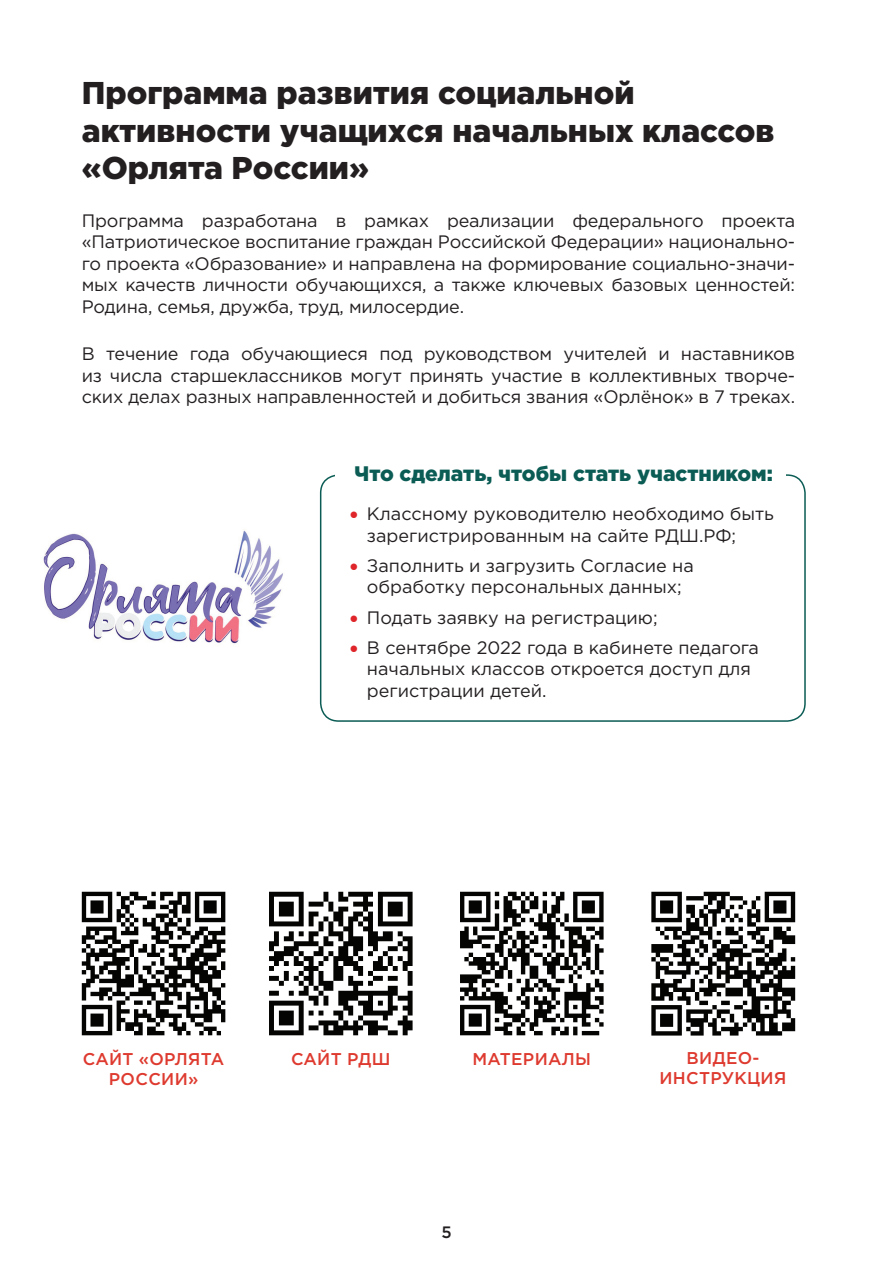
<style>
.page{position:relative;width:893px;height:1263px;background:#fff}
.page>*{position:absolute;margin:0;border:0;box-sizing:border-box;transform-origin:0 0}
.t1{font:900 31.5px/37.8px "Gotham Pro";color:#231f20}
.t2{font:900 21px "Gotham Pro";color:#0a5c54}
.t3{font:18px/21.6px "Gotham Pro";color:#231f20;text-align:justify}
.t4{font:500 17.1px/20.4px "Gotham Pro";letter-spacing:.02em;color:#de3a2f;text-align:center}
.t5{font:500 16.5px "Gotham Pro";color:#231f20}
.s1{color:#df252a}
</style>
<div class="page">
<img style="left:43px;top:530px;width:240px;height:114px">
<div style="left:320px;top:474px;width:486px;height:248px;border:2px solid #0a5c54;border-radius:18px"></div>
<div style="left:335px;top:458px;width:450px;height:36px;background:#fff"></div>
<svg style="left:82px;top:892px;width:143px;height:143px"></svg>
<svg style="left:269px;top:892px;width:144px;height:143px"></svg>
<svg style="left:460px;top:892px;width:144px;height:143px"></svg>
<svg style="left:651px;top:892px;width:144px;height:143px"></svg>
<h1 class="t1" style="left:82px;top:73px;width:694px">Программа развития социальной активности учащихся начальных классов «Орлята России»</h1>
<p class="t3" style="left:82px;top:209px;width:715px">Программа разработана в рамках реализации федерального проекта «Патриотическое воспитание граждан Российской Федерации» национально&shy;го проекта «Образование» и направлена на формирование социально-значи&shy;мых качеств личности обучающихся, а также ключевых базовых ценностей:<br>Родина, семья, дружба, труд, милосердие.</p>
<p class="t3" style="left:82px;top:343px;width:715px">В течение года обучающиеся под руководством учителей и наставников из числа старшеклассников могут принять участие в коллективных творче&shy;ских делах разных направленностей и добиться звания «Орлёнок» в 7 треках.</p>
<p class="t2" style="left:354px;top:462px;width:420px">Что сделать, чтобы стать участником:</p>
<p class="t3" style="left:367px;top:503px;width:408px;text-indent:-17px"><span class="s1">•</span> Классному руководителю необходимо быть зарегистрированным на сайте РДШ.РФ;</p>
<p class="t3" style="left:350px;top:555px;width:346px;text-align:center"><span class="s1">•</span> Заполнить и загрузить Согласие на обработку персональных данных;</p>
<p class="t3" style="left:350px;top:606px;width:309px"><span class="s1">•</span> Подать заявку на регистрацию;</p>
<p class="t3" style="left:367px;top:636px;width:394px;text-align:left;text-indent:-17px"><span class="s1">•</span> В сентябре 2022 года в кабинете педагога начальных классов откроется доступ для регистрации детей.</p>
<p class="t4" style="left:83px;top:1048px;width:143px">сайт «орлята россии»</p>
<p class="t4" style="left:291px;top:1048px;width:98px">сайт рдш</p>
<p class="t4" style="left:472px;top:1048px;width:120px">материалы</p>
<p class="t4" style="left:659px;top:1047px;width:128px">Видео&shy;инструкция</p>
<p class="t5" style="left:441px;top:1223px;width:12px">5</p>
</div>
